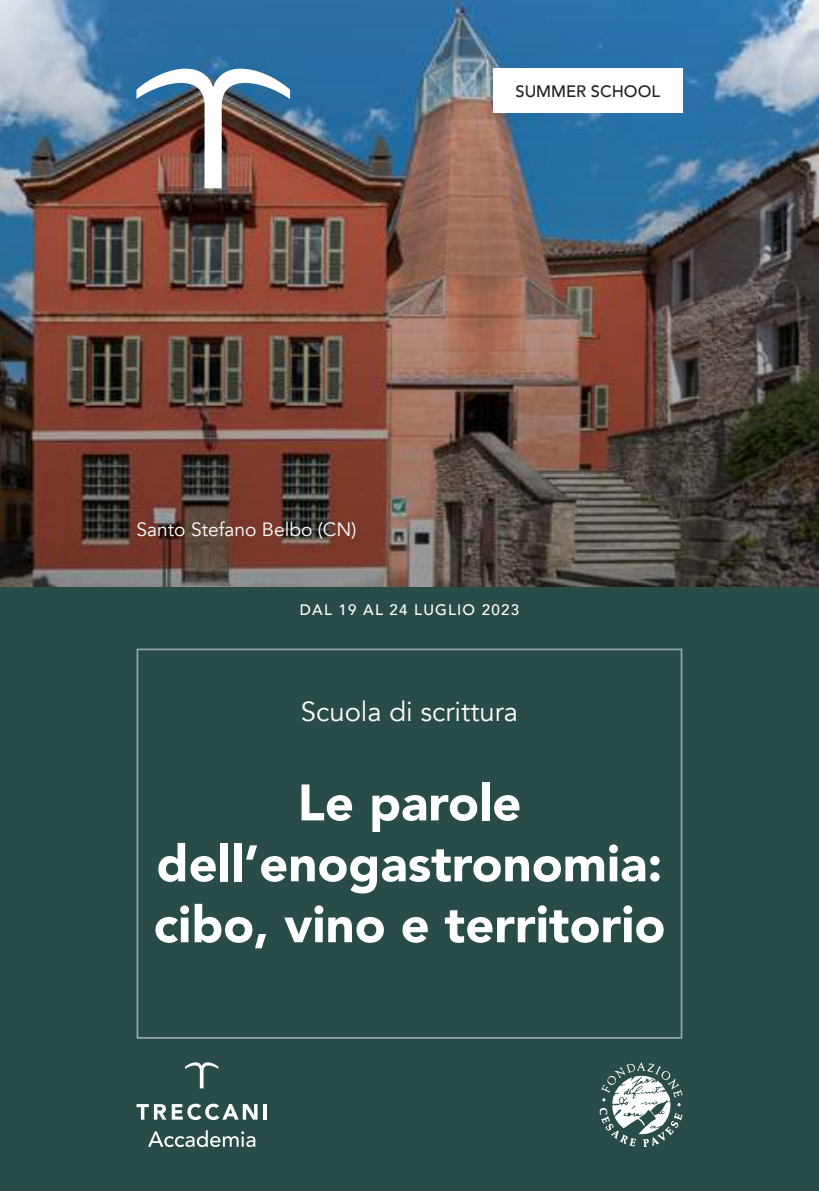
<style>
.page{position:relative;width:819px;height:1191px;background:#fff}
.page>*{position:absolute;margin:0;border:0;box-sizing:border-box;transform-origin:0 0}
.t1{font:900 50.75px/60.9px "Avenir";color:#fff;text-align:center}
.t2{font:27.47px "Avenir";color:#fff}
.t3{font:19.25px "Avenir";color:#fff}
.t4{font:500 16.45px "Avenir";color:#231f20}
.t5{font:500 15.05px "Avenir";letter-spacing:.08em;color:#fff}
</style>
<div class="page">
<img style="left:0;top:0;width:819px;height:587px">
<div style="left:0;top:587px;width:819px;height:604px;background:#2a4c49"></div>
<div style="left:493px;top:68px;width:189px;height:45px;background:#fff"></div>
<img style="left:136px;top:69px;width:154px;height:119px">
<svg style="left:599px;top:1062px;width:83px;height:85px"></svg>
<svg style="left:148px;top:1130px;width:107px;height:17px"></svg>
<svg style="left:185px;top:1062px;width:33px;height:26px"></svg>
<svg style="left:136px;top:1104px;width:30px;height:15px"></svg>
<svg style="left:172px;top:1103px;width:85px;height:17px"></svg>
<hr style="left:263px;top:1104px;width:4px;height:15px;background:#fff">
<p class="t4" style="left:515px;top:77px;width:146px">SUMMER SCHOOL</p>
<p class="t3" style="left:136px;top:518px;width:221px">Santo Stefano Belbo (CN)</p>
<p class="t5" style="left:300px;top:597px;width:221px">DAL 19 AL 24 LUGLIO 2023</p>
<p class="t2" style="left:301px;top:695px;width:219px">Scuola di scrittura</p>
<p class="t1" style="left:153px;top:771px;width:513px">Le parole dell’enogastronomia: cibo, vino e territorio</p>
</div>
